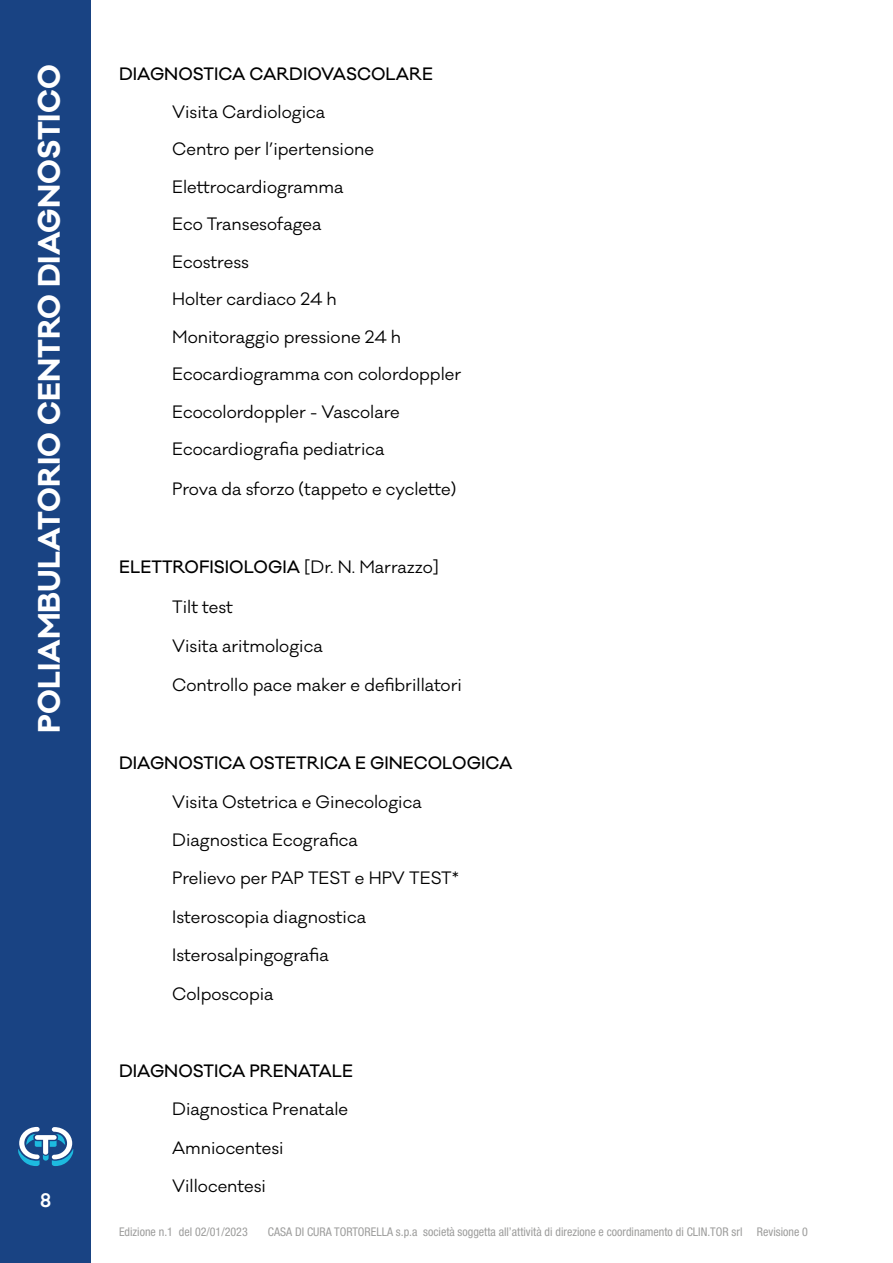
<style>
.page{position:relative;width:893px;height:1263px;background:#fff}
.page>*{position:absolute;margin:0;border:0;box-sizing:border-box;transform-origin:0 0}
.t1{font:700 28.5px "Galano Classic";color:#fff}
.t2{font:600 18px "Galano Classic Alt";color:#fff}
.t3{font:16.5px "Galano Classic";color:#000}
.t4{font:500 16.5px "Galano Classic";color:#000}
.t5{font:condensed 12px "Helvetica Neue LT Std";color:#9d9d9c}
.s1{font-weight:400}
</style>
<div class="page">
<div style="left:0;top:0;width:91px;height:1263px;background:#194383"></div>
<svg style="left:18px;top:1127px;width:56px;height:39px"></svg>
<h1 class="t1" style="left:30px;top:733px;width:670px;rotate:-90deg">POLIAMBULATORIO CENTRO DIAGNOSTICO</h1>
<p class="t2" style="left:40px;top:1189px;width:13px">8</p>
<p class="t4" style="left:119px;top:63px;width:315px">DIAGNOSTICA CARDIOVASCOLARE</p>
<p class="t3" style="left:172px;top:101px;width:154px">Visita Cardiologica</p>
<p class="t3" style="left:172px;top:138px;width:203px">Centro per l’ipertensione</p>
<p class="t3" style="left:172px;top:176px;width:173px">Elettrocardiogramma</p>
<p class="t3" style="left:172px;top:214px;width:151px">Eco Transesofagea</p>
<p class="t3" style="left:172px;top:251px;width:78px">Ecostress</p>
<p class="t3" style="left:172px;top:289px;width:166px">Holter cardiaco 24 h</p>
<p class="t3" style="left:172px;top:326px;width:231px">Monitoraggio pressione 24 h</p>
<p class="t3" style="left:172px;top:364px;width:291px">Ecocardiogramma con colordoppler</p>
<p class="t3" style="left:172px;top:401px;width:229px">Ecocolordoppler - Vascolare</p>
<p class="t3" style="left:172px;top:439px;width:214px">Ecocardiografia pediatrica</p>
<p class="t3" style="left:172px;top:478px;width:286px">Prova da sforzo (tappeto e cyclette)</p>
<p class="t4" style="left:119px;top:556px;width:321px">ELETTROFISIOLOGIA <span class="s1">[Dr. N. Marrazzo]</span></p>
<p class="t3" style="left:172px;top:596px;width:62px">Tilt test</p>
<p class="t3" style="left:172px;top:635px;width:152px">Visita aritmologica</p>
<p class="t3" style="left:172px;top:674px;width:291px">Controllo pace maker e defibrillatori</p>
<p class="t4" style="left:119px;top:752px;width:395px">DIAGNOSTICA OSTETRICA E GINECOLOGICA</p>
<p class="t3" style="left:172px;top:791px;width:251px">Visita Ostetrica e Ginecologica</p>
<p class="t3" style="left:172px;top:829px;width:187px">Diagnostica Ecografica</p>
<p class="t3" style="left:172px;top:868px;width:288px">Prelievo per PAP TEST e HPV TEST*</p>
<p class="t3" style="left:172px;top:906px;width:195px">Isteroscopia diagnostica</p>
<p class="t3" style="left:172px;top:945px;width:158px">Isterosalpingografia</p>
<p class="t3" style="left:172px;top:983px;width:103px">Colposcopia</p>
<p class="t4" style="left:119px;top:1060px;width:236px">DIAGNOSTICA PRENATALE</p>
<p class="t3" style="left:172px;top:1098px;width:178px">Diagnostica Prenatale</p>
<p class="t3" style="left:172px;top:1137px;width:113px">Amniocentesi</p>
<p class="t3" style="left:172px;top:1175px;width:95px">Villocentesi</p>
<p class="t5" style="left:119px;top:1225px;width:130px">Edizione n.1 del 02/01/2023</p>
<p class="t5" style="left:268px;top:1225px;width:542px">CASA DI CURA TORTORELLA s.p.a società soggetta all’attività di direzione e coordinamento di CLIN.TOR srl Revisione 0</p>
</div>
